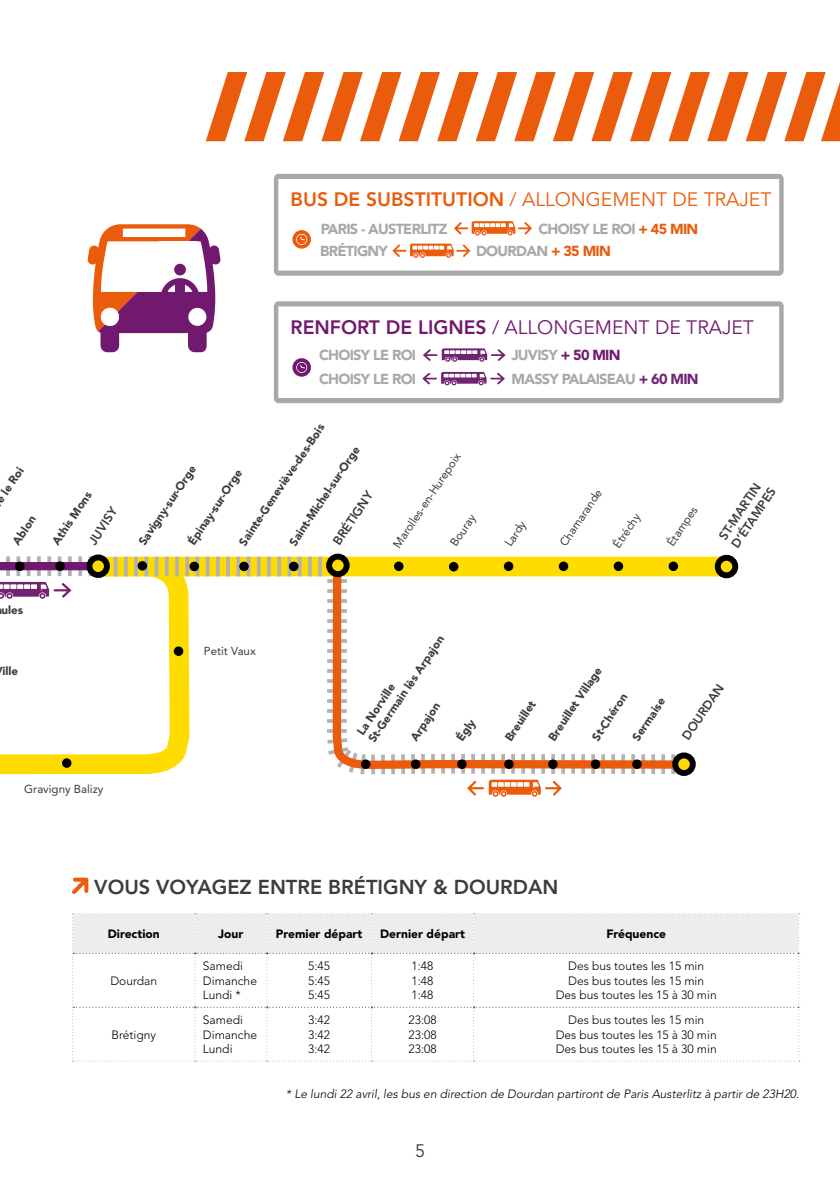
<style>
.page{position:relative;width:840px;height:1191px;background:#fff}
.page>*{position:absolute;margin:0;border:0;box-sizing:border-box;transform-origin:0 0}
.t1{font:800 20px "Avenir LT Std";color:#3c3c3b}
.t2{font:19.4px "Avenir LT Std";color:#ea5b0b}
.t3{font:19.4px "Avenir LT Std";color:#71196f}
.t4{font:18px "Avenir LT Std";color:#3c3c3b}
.t5{font:900 14.4px "Avenir LT Std";letter-spacing:-.05em;color:#a8a8a7}
.t6{font:800 12.4px/15px "Avenir LT Std";color:#3c3c3b}
.t7{font:300 12px/14.4px "Avenir LT Std";color:#000;text-align:justify}
.t8{font:italic 300 12px "Avenir LT Std";color:#000}
.t9{font:900 12px "Avenir LT Std";color:#000}
.t10{font:900 11.6px/13.8px "Avenir LT Std";color:#3c3c3b}
.t11{font:11.6px "Avenir LT Std";color:#3c3c3b}
.s1{font-weight:800}
.s2{color:#ea5b0b}
.s3{color:#71196f}
.s4{color:#712371}
</style>
<div class="page">
<div style="left:152px;top:556px;width:570px;height:20px;background:#ffdc00"></div>
<svg style="left:0;top:554px;width:199px;height:221px"></svg>
<div style="left:717px;top:558px;width:17px;height:17px;background:#ffdc00;border-radius:50%"></div>
<div style="left:714px;top:555px;width:23px;height:23px;border:6px solid #000;border-radius:50%"></div>
<div style="left:62px;top:758px;width:9px;height:10px;background:#000;border-radius:50%"></div>
<div style="left:174px;top:646px;width:9px;height:10px;background:#000;border-radius:50%"></div>
<svg style="left:0;top:556px;width:1px;height:20px"></svg>
<svg style="left:6px;top:556px;width:4px;height:20px"></svg>
<svg style="left:16px;top:556px;width:4px;height:20px"></svg>
<hr style="left:27px;top:556px;width:3px;height:20px;background:#b3b2b2">
<svg style="left:37px;top:556px;width:4px;height:20px"></svg>
<svg style="left:47px;top:556px;width:4px;height:20px"></svg>
<hr style="left:58px;top:556px;width:3px;height:20px;background:#b3b2b2">
<svg style="left:68px;top:556px;width:4px;height:20px"></svg>
<svg style="left:78px;top:556px;width:4px;height:20px"></svg>
<hr style="left:89px;top:556px;width:3px;height:20px;background:#b3b2b2">
<hr style="left:114px;top:556px;width:3px;height:20px;background:#b3b2b2">
<svg style="left:124px;top:556px;width:4px;height:20px"></svg>
<svg style="left:134px;top:556px;width:4px;height:20px"></svg>
<svg style="left:144px;top:556px;width:4px;height:20px"></svg>
<hr style="left:155px;top:556px;width:3px;height:20px;background:#b3b2b2">
<hr style="left:165px;top:556px;width:3px;height:20px;background:#b3b2b2">
<svg style="left:175px;top:556px;width:4px;height:20px"></svg>
<svg style="left:185px;top:556px;width:4px;height:20px"></svg>
<svg style="left:195px;top:556px;width:4px;height:20px"></svg>
<hr style="left:206px;top:556px;width:3px;height:20px;background:#b3b2b2">
<hr style="left:216px;top:556px;width:3px;height:20px;background:#b3b2b2">
<svg style="left:226px;top:556px;width:4px;height:20px"></svg>
<svg style="left:236px;top:556px;width:4px;height:20px"></svg>
<svg style="left:246px;top:556px;width:4px;height:20px"></svg>
<hr style="left:257px;top:556px;width:3px;height:20px;background:#b3b2b2">
<svg style="left:267px;top:556px;width:4px;height:20px"></svg>
<svg style="left:277px;top:556px;width:4px;height:20px"></svg>
<svg style="left:287px;top:556px;width:4px;height:20px"></svg>
<svg style="left:297px;top:556px;width:4px;height:20px"></svg>
<hr style="left:308px;top:556px;width:3px;height:20px;background:#b3b2b2">
<svg style="left:318px;top:556px;width:4px;height:20px"></svg>
<svg style="left:189px;top:561px;width:10px;height:10px"></svg>
<div style="left:239px;top:561px;width:9px;height:10px;background:#000;border-radius:50%"></div>
<div style="left:289px;top:561px;width:9px;height:10px;background:#000;border-radius:50%"></div>
<div style="left:137px;top:561px;width:10px;height:9px;background:#000;border-radius:50%"></div>
<div style="left:0;top:562px;width:99px;height:8px;background:#71196f"></div>
<svg style="left:328px;top:561px;width:365px;height:236px"></svg>
<div style="left:674px;top:755px;width:18px;height:18px;background:#ffdc00;border-radius:50%"></div>
<div style="left:672px;top:752px;width:23px;height:24px;border:6px solid #000;border-radius:50%"></div>
<div style="left:361px;top:759px;width:9px;height:10px;background:#000;border-radius:50%"></div>
<svg style="left:410px;top:759px;width:10px;height:10px"></svg>
<div style="left:457px;top:759px;width:9px;height:10px;background:#000;border-radius:50%"></div>
<div style="left:504px;top:759px;width:9px;height:10px;background:#000;border-radius:50%"></div>
<div style="left:548px;top:759px;width:9px;height:10px;background:#000;border-radius:50%"></div>
<div style="left:590px;top:759px;width:10px;height:10px;background:#000;border-radius:50%"></div>
<div style="left:632px;top:759px;width:9px;height:10px;background:#000;border-radius:50%"></div>
<div style="left:329px;top:556px;width:17px;height:18px;background:#ffdc00;border-radius:50%"></div>
<div style="left:326px;top:553px;width:23px;height:24px;border:6px solid #000;border-radius:50%"></div>
<svg style="left:89px;top:557px;width:18px;height:18px"></svg>
<div style="left:86px;top:554px;width:24px;height:24px;border:6px solid #000;border-radius:50%"></div>
<div style="left:15px;top:561px;width:10px;height:10px;background:#000;border-radius:50%"></div>
<div style="left:55px;top:561px;width:10px;height:10px;background:#000;border-radius:50%"></div>
<svg style="left:467px;top:779px;width:94px;height:17px"></svg>
<svg style="left:0;top:582px;width:71px;height:17px"></svg>
<svg style="left:72px;top:877px;width:16px;height:17px"></svg>
<svg style="left:72px;top:913px;width:727px;height:148px"></svg>
<svg style="left:274px;top:301px;width:509px;height:102px"></svg>
<svg style="left:291px;top:357px;width:21px;height:20px"></svg>
<svg style="left:274px;top:174px;width:509px;height:102px"></svg>
<svg style="left:291px;top:229px;width:21px;height:20px"></svg>
<svg style="left:453px;top:221px;width:78px;height:14px"></svg>
<svg style="left:392px;top:243px;width:78px;height:15px"></svg>
<svg style="left:88px;top:224px;width:132px;height:128px"></svg>
<div style="left:101px;top:308px;width:18px;height:18px;background:#fff;border-radius:50%"></div>
<div style="left:159px;top:241px;width:38px;height:22px;background:#fff"></div>
<div style="left:134px;top:270px;width:27px;height:22px;background:#fff"></div>
<div style="left:152px;top:258px;width:19px;height:15px;background:#fff"></div>
<svg style="left:206px;top:72px;width:633px;height:69px"></svg>
<h2 class="t2" style="left:290px;top:188px;width:482px"><span class="s1">BUS DE SUBSTITUTION</span> / ALLONGEMENT DE TRAJET</h2>
<p class="t5" style="left:320px;top:220px;width:128px">PARIS - AUSTERLITZ</p>
<p class="t5" style="left:538px;top:220px;width:161px">CHOISY LE ROI <span class="s2">+ 45 MIN</span></p>
<p class="t5" style="left:320px;top:242px;width:69px">BRÉTIGNY</p>
<p class="t5" style="left:476px;top:242px;width:136px">DOURDAN <span class="s2">+ 35 MIN</span></p>
<p class="t10" style="left:-7px;top:498px;width:42px;rotate:-56deg">e le Roi</p>
<p class="t10" style="left:9px;top:539px;width:34px;rotate:-56deg">Ablon</p>
<p class="t10" style="left:49px;top:539px;width:63px;rotate:-56deg">Athis Mons</p>
<p class="t6" style="left:85px;top:539px;width:43px;rotate:-56deg">JUVISY</p>
<h2 class="t3" style="left:290px;top:316px;width:464px"><span class="s1">RENFORT DE LIGNES</span> / ALLONGEMENT DE TRAJET</h2>
<p class="t5" style="left:319px;top:346px;width:99px">CHOISY LE ROI</p>
<p class="t5" style="left:511px;top:346px;width:111px">JUVISY <span class="s3">+ 50 MIN</span></p>
<p class="t5" style="left:319px;top:370px;width:99px">CHOISY LE ROI</p>
<p class="t5" style="left:511px;top:370px;width:188px">MASSY PALAISEAU <span class="s4">+ 60 MIN</span></p>
<p class="t10" style="left:236px;top:540px;width:145px;rotate:-56deg">Sainte-Geneviève-des-Bois</p>
<p class="t10" style="left:286px;top:540px;width:119px;rotate:-56deg">Saint-Michel-sur-Orge</p>
<p class="t10" style="left:135px;top:540px;width:95px;rotate:-56deg">Savigny-sur-Orge</p>
<p class="t10" style="left:185px;top:539px;width:89px;rotate:-56deg">Épinay-sur-Orge</p>
<p class="t6" style="left:329px;top:539px;width:63px;rotate:-56deg">BRÉTIGNY</p>
<p class="t11" style="left:390px;top:543px;width:113px;rotate:-56deg">Marolles-en-Hurepoix</p>
<p class="t11" style="left:447px;top:541px;width:38px;rotate:-56deg">Bouray</p>
<p class="t11" style="left:501px;top:541px;width:30px;rotate:-56deg">Lardy</p>
<p class="t11" style="left:556px;top:541px;width:68px;rotate:-56deg">Chamarande</p>
<p class="t11" style="left:610px;top:543px;width:40px;rotate:-56deg">Étréchy</p>
<p class="t11" style="left:663px;top:541px;width:47px;rotate:-56deg">Étampes</p>
<p class="t6" style="left:715px;top:534px;width:71px;rotate:-56deg">ST-MARTIN<br>D’ÉTAMPES</p>
<p class="t10" style="left:2px;top:603px;width:23px">ules</p>
<p class="t10" style="left:3px;top:664px;width:17px">ille</p>
<p class="t11" style="left:24px;top:782px;width:81px">Gravigny Balizy</p>
<p class="t11" style="left:204px;top:644px;width:53px">Petit Vaux</p>
<p class="t10" style="left:353px;top:729px;width:128px;rotate:-56deg">La Norville<br>St-Germain lès Arpajon</p>
<p class="t10" style="left:407px;top:736px;width:45px;rotate:-56deg">Arpajon</p>
<p class="t10" style="left:453px;top:736px;width:25px;rotate:-56deg">Égly</p>
<p class="t10" style="left:501px;top:735px;width:47px;rotate:-56deg">Breuillet</p>
<p class="t10" style="left:545px;top:735px;width:88px;rotate:-56deg">Breuillet Village</p>
<p class="t10" style="left:588px;top:735px;width:56px;rotate:-56deg">St-Chéron</p>
<p class="t10" style="left:629px;top:735px;width:51px;rotate:-56deg">Sermaise</p>
<p class="t6" style="left:678px;top:734px;width:66px;rotate:-56deg">DOURDAN</p>
<h1 class="t1" style="left:94px;top:875px;width:465px">VOUS VOYAGEZ ENTRE BRÉTIGNY &amp; DOURDAN</h1>
<p class="t9" style="left:108px;top:926px;width:53px">Direction</p>
<p class="t9" style="left:218px;top:926px;width:27px">Jour</p>
<p class="t9" style="left:276px;top:926px;width:88px">Premier départ</p>
<p class="t9" style="left:380px;top:926px;width:86px">Dernier départ</p>
<p class="t9" style="left:606px;top:926px;width:61px">Fréquence</p>
<p class="t7" style="left:110px;top:973px;width:48px">Dourdan</p>
<p class="t7" style="left:203px;top:959px;width:56px;text-align:left">Samedi<br>Dimanche<br>Lundi *</p>
<p class="t7" style="left:308px;top:959px;width:23px">5:45<br>5:45<br>5:45</p>
<p class="t7" style="left:411px;top:959px;width:23px">1:48<br>1:48<br>1:48</p>
<p class="t7" style="left:555px;top:959px;width:162px;text-align:center">Des bus toutes les 15 min<br>Des bus toutes les 15 min<br>Des bus toutes les 15 à 30 min</p>
<p class="t7" style="left:111px;top:1027px;width:46px">Brétigny</p>
<p class="t7" style="left:203px;top:1013px;width:56px;text-align:left">Samedi<br>Dimanche<br>Lundi</p>
<p class="t7" style="left:308px;top:1013px;width:23px">3:42<br>3:42<br>3:42</p>
<p class="t7" style="left:408px;top:1013px;width:30px">23:08<br>23:08<br>23:08</p>
<p class="t7" style="left:555px;top:1013px;width:162px;text-align:center">Des bus toutes les 15 min<br>Des bus toutes les 15 à 30 min<br>Des bus toutes les 15 à 30 min</p>
<p class="t8" style="left:286px;top:1086px;width:514px">* Le lundi 22 avril, les bus en direction de Dourdan partiront de Paris Austerlitz à partir de 23H20.</p>
<h3 class="t4" style="left:415px;top:1140px;width:12px">5</h3>
</div>
